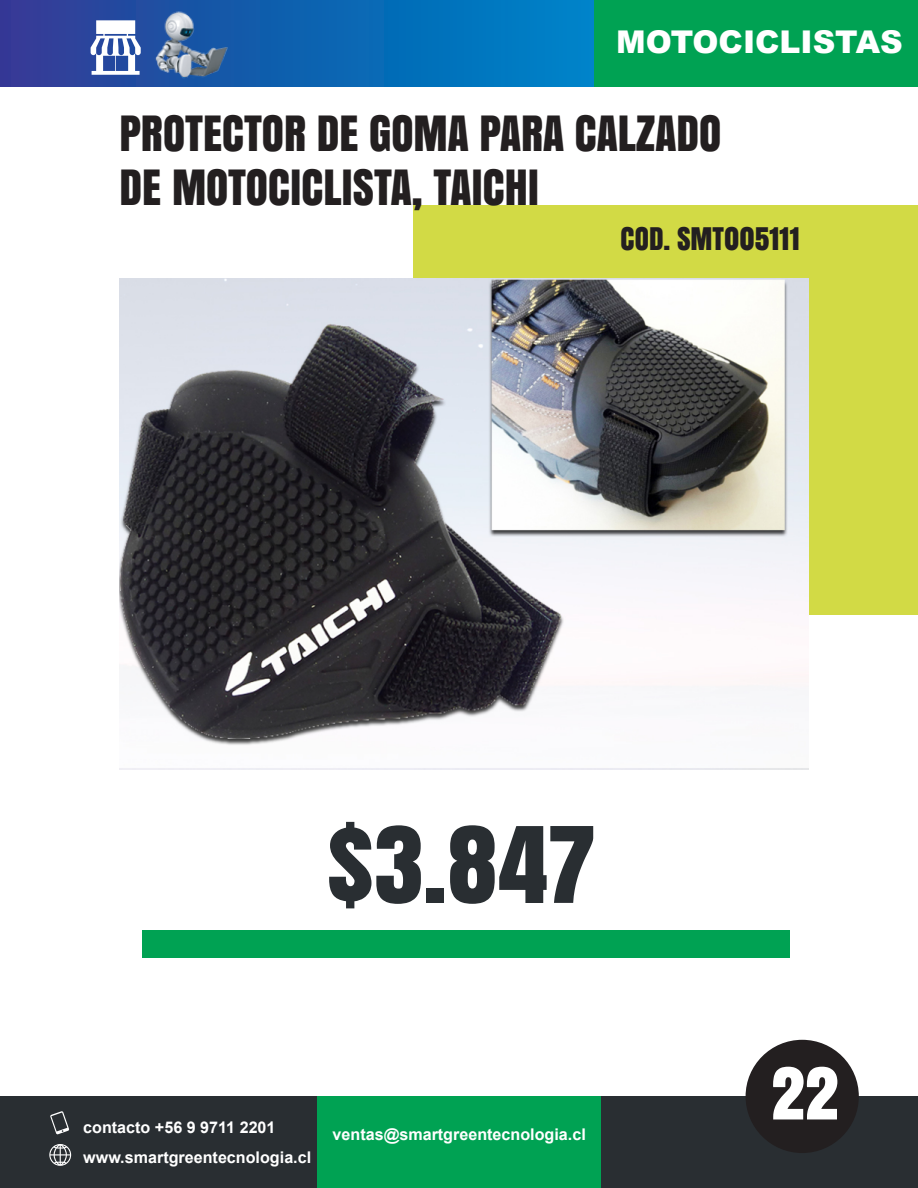
<style>
.page{position:relative;width:918px;height:1188px;background:#fff}
.page>*{position:absolute;margin:0;border:0;box-sizing:border-box;transform-origin:0 0}
.t1{font:98.85px "Anton";color:#292e32}
.t2{font:67.35px "Anton";color:#fff}
.t3{font:45.45px/54.4px "Anton";color:#231f20}
.t4{font:900 31.35px "Arial";color:#fff}
.t5{font:29.1px "Anton";color:#231f20}
.t6{font:700 16.2px/30.3px "Arial";color:#fff}
</style>
<div class="page">
<div style="left:0;top:1096px;width:918px;height:92px;background:#292e32"></div>
<div style="left:317px;top:1096px;width:284px;height:92px;background:#00a253"></div>
<div style="left:142px;top:930px;width:647px;height:28px;background:#00a253"></div>
<svg style="left:0;top:0;width:594px;height:87px;background:#0f63b1"></svg>
<div style="left:414px;top:205px;width:504px;height:410px;background:#d2da45"></div>
<svg style="left:91px;top:20px;width:50px;height:55px"></svg>
<svg style="left:50px;top:1111px;width:19px;height:24px"></svg>
<svg style="left:49px;top:1144px;width:22px;height:22px"></svg>
<img style="left:145px;top:0;width:98px;height:87px">
<div style="left:594px;top:0;width:324px;height:87px;background:#00a253"></div>
<img style="left:120px;top:279px;width:689px;height:491px">
<div style="left:746px;top:1040px;width:113px;height:113px;background:#231f20;border-radius:50%"></div>
<h3 class="t4" style="left:616px;top:19px;width:288px">MOTOCICLISTAS</h3>
<h3 class="t3" style="left:120px;top:104px;width:603px">PROTECTOR DE GOMA PARA CALZADO<br>DE MOTOCICLISTA, TAICHI</h3>
<h3 class="t5" style="left:621px;top:216px;width:181px">COD. SMT005111</h3>
<h1 class="t1" style="left:327px;top:787px;width:269px">$3.847</h1>
<p class="t6" style="left:83px;top:1112px;width:229px">contacto +56 9 9711 2201 www.smartgreentecnologia.cl</p>
<p class="t6" style="left:333px;top:1120px;width:255px">ventas@smartgreentecnologia.cl</p>
<h2 class="t2" style="left:771px;top:1040px;width:69px">22</h2>
</div>
